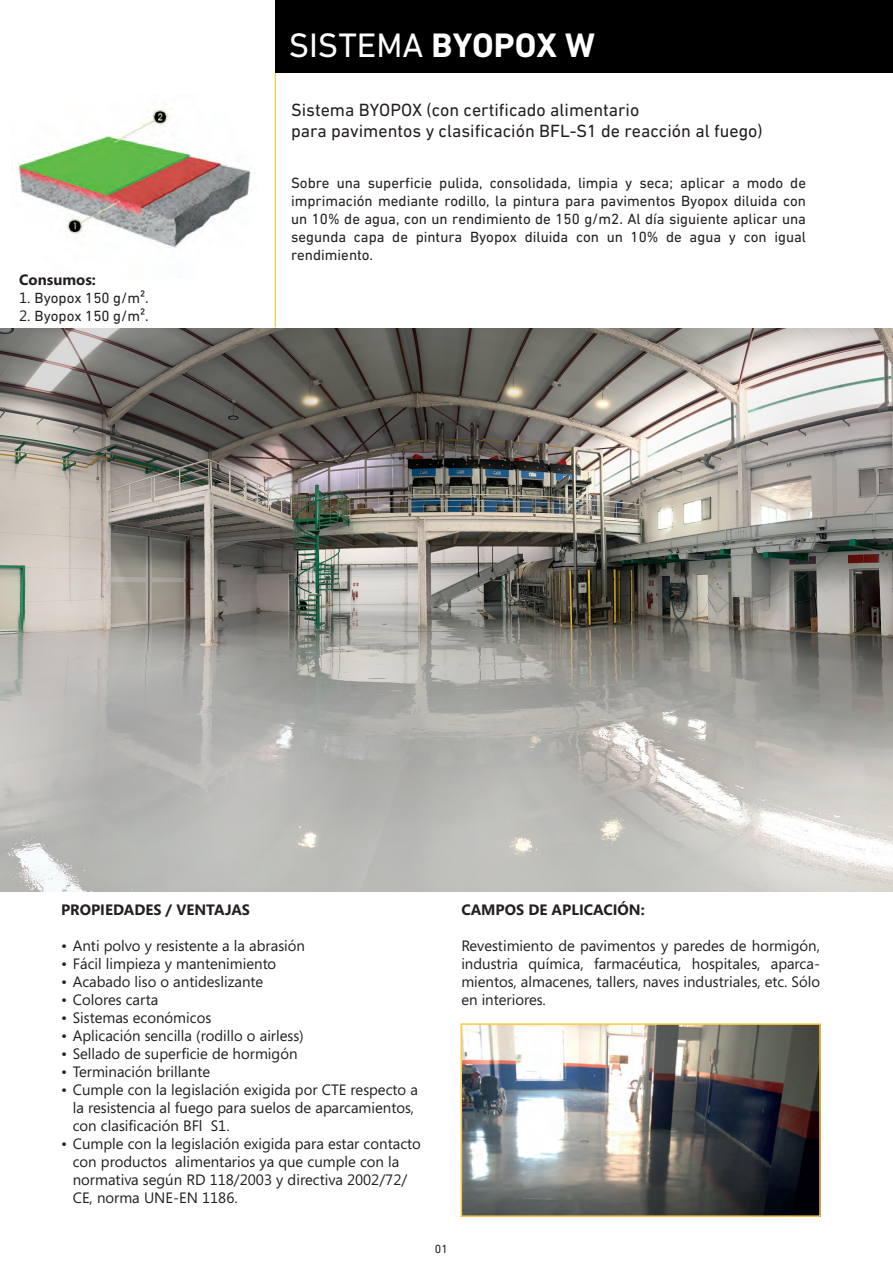
<style>
.page{position:relative;width:893px;height:1263px;background:#fff}
.page>*{position:absolute;margin:0;border:0;box-sizing:border-box;transform-origin:0 0}
.t1{font:34.5px "DIN Next LT Pro";color:#fff}
.t2{font:18px/21.6px "DIN Next LT Pro";color:#231f20}
.t3{font:15px/18px "Segoe";color:#231f20}
.t4{font:15px/18px "DIN Next LT Pro";color:#231f20;text-align:justify}
.t5{font:700 15px "Segoe";color:#231f20}
.t6{font:12px "DIN Next LT Pro";color:#231f20}
.s1{font-weight:700}
.s2{font-family:"Segoe"}
</style>
<div class="page">
<img style="left:0;top:329px;width:892px;height:562px">
<div style="left:275px;top:0;width:618px;height:72px;background:#000001"></div>
<img style="left:464px;top:1026px;width:354px;height:188px">
<div style="left:461px;top:1023px;width:360px;height:194px;border:2px solid #fec943"></div>
<img style="left:18px;top:102px;width:233px;height:146px">
<hr style="left:275px;top:73px;width:1px;height:254px;background:#fec943">
<p class="t1" style="left:289px;top:26px;width:308px">SISTEMA <span class="s1">BYOPOX W</span></p>
<p class="t5" style="left:19px;top:269px;width:78px">Consumos:</p>
<p class="t4" style="left:19px;top:289px;width:131px"><span class="s2">1.</span> Byopox 150 g/m².</p>
<p class="t4" style="left:19px;top:307px;width:131px"><span class="s2">2.</span> Byopox 150 g/m².</p>
<p class="t2" style="left:291px;top:99px;width:473px">Sistema BYOPOX (con certificado alimentario<br>para pavimentos y clasificación BFL-S1 de reacción al fuego)</p>
<p class="t4" style="left:291px;top:173px;width:516px">Sobre una superficie pulida, consolidada, limpia y seca; aplicar a modo de imprimación mediante rodillo, la pintura para pavimentos Byopox diluida con un 10% de agua, con un rendimiento de 150 g/m2. Al día siguiente aplicar una segunda capa de pintura Byopox diluida con un 10% de agua y con igual rendimiento.</p>
<p class="t5" style="left:61px;top:899px;width:190px">PROPIEDADES / VENTAJAS</p>
<p class="t3" style="left:61px;top:936px;width:245px">• Anti polvo y resistente a la abrasión</p>
<p class="t3" style="left:61px;top:954px;width:217px">• Fácil limpieza y mantenimiento</p>
<p class="t3" style="left:61px;top:972px;width:204px">• Acabado liso o antideslizante</p>
<p class="t3" style="left:61px;top:990px;width:99px">• Colores carta</p>
<p class="t3" style="left:61px;top:1008px;width:152px">• Sistemas económicos</p>
<p class="t3" style="left:61px;top:1026px;width:244px">• Aplicación sencilla (rodillo o airless)</p>
<p class="t3" style="left:61px;top:1044px;width:238px">• Sellado de superficie de hormigón</p>
<p class="t3" style="left:61px;top:1062px;width:150px">• Terminación brillante</p>
<p class="t3" style="left:73px;top:1080px;width:347px;text-indent:-12px">• Cumple con la legislación exigida por CTE respecto a la resistencia al fuego para suelos de aparcamientos, con clasificación BFl S1.</p>
<p class="t3" style="left:73px;top:1134px;width:350px;text-indent:-12px">• Cumple con la legislación exigida para estar contacto con productos alimentarios ya que cumple con la normativa según RD 118/2003 y directiva 2002/72/ CE, norma UNE-EN 1186.</p>
<p class="t6" style="left:435px;top:1242px;width:15px">01</p>
<p class="t5" style="left:461px;top:899px;width:185px">CAMPOS DE APLICACIÓN:</p>
<p class="t3" style="left:461px;top:936px;width:360px;text-align:justify">Revestimiento de pavimentos y paredes de hormigón, industria química, farmacéutica, hospitales, aparca&shy;mientos, almacenes, tallers, naves industriales, etc. Sólo en interiores.</p>
</div>
